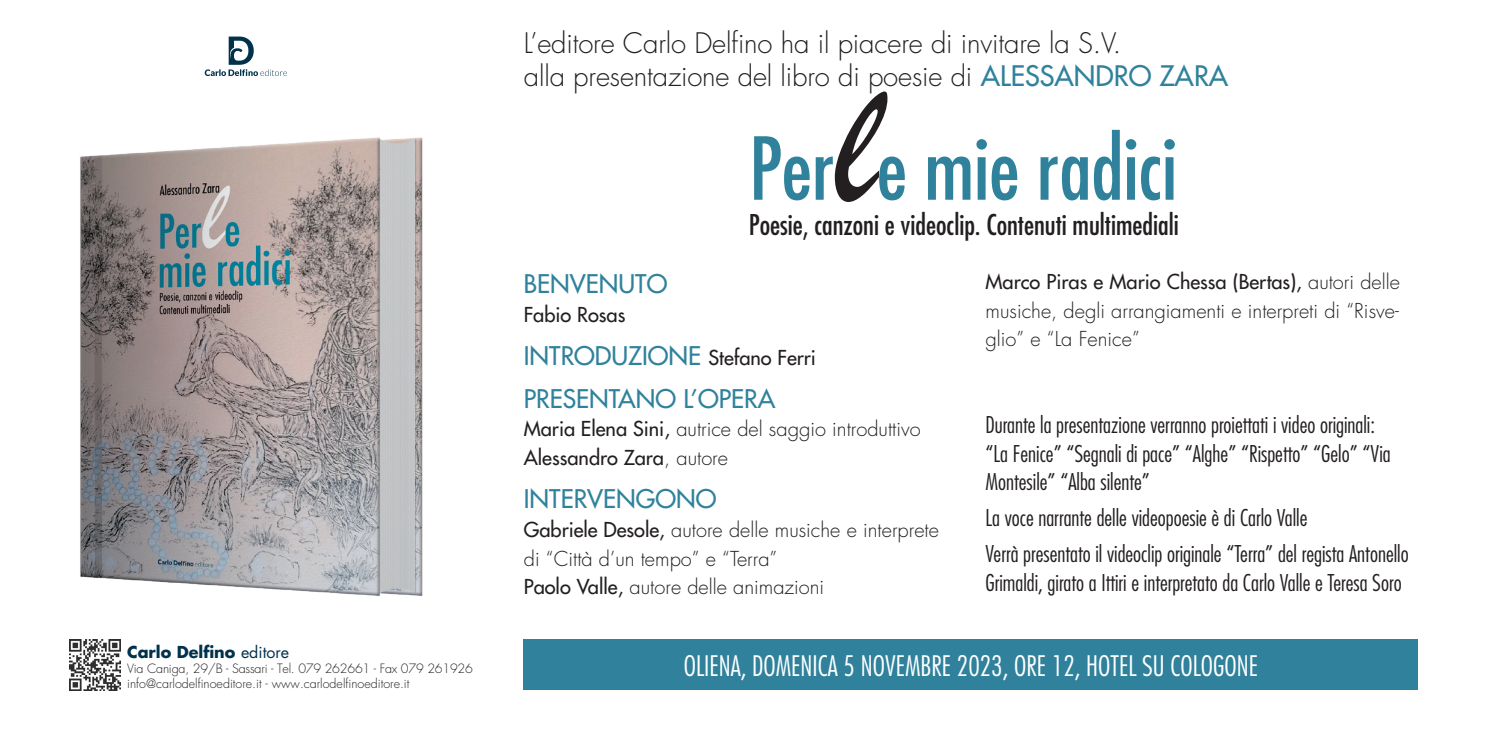
<style>
.page{position:relative;width:1489px;height:745px;background:#fff}
.page>*{position:absolute;margin:0;border:0;box-sizing:border-box;transform-origin:0 0}
.t1{font:condensed 84px "Futura";color:#30829c}
.t2{font:condensed 27.75px "Futura";color:#231f20}
.t3{font:300 27.5px/33px "Futura";letter-spacing:-.005em;color:#231f20}
.t4{font:300 condensed 27.5px "Futura";color:#fff}
.t5{font:25px/43px "Futura";color:#30829c}
.t6{font:300 condensed 22.5px/28.8px "Futura";color:#231f20}
.t7{font:300 20px/28.8px "Futura";color:#231f20}
.t8{font:20px "Futura";color:#231f20}
.t9{font:700 16px "Futura";color:#00324b}
.t10{font:300 12.5px/15px "Futura";color:#231f20}
.s1{font-weight:400}
.s2{font-weight:400;color:#30829c}
.s3{font-family:"Brush Script";font-stretch:normal;font-size:184px;color:#231f20}
.s4{font-size:20px;color:#231f20}
</style>
<div class="page">
<img style="left:80px;top:137px;width:343px;height:459px">
<img style="left:70px;top:639px;width:50px;height:50px">
<div style="left:524px;top:639px;width:893px;height:50px;background:#30829c"></div>
<svg style="left:205px;top:37px;width:82px;height:39px"></svg>
<p class="t9" style="left:127px;top:640px;width:164px">Carlo Delfino <span class="s1">editore</span></p>
<p class="t10" style="left:127px;top:660px;width:347px">Via Caniga, 29/B - Sassari - Tel. 079 262661 - Fax 079 261926 info@carlodelfinoeditore.it - www.carlodelfinoeditore.it</p>
<p class="t3" style="left:524px;top:27px;width:706px">L’editore Carlo Delfino ha il piacere di invitare la S.V.<br>alla presentazione del libro di poesie di <span class="s2">ALESSANDRO ZARA</span></p>
<h1 class="t1" style="left:749px;top:116px;width:429px">Per<span class="s3">l</span>e mie radici</h1>
<p class="t2" style="left:749px;top:207px;width:431px">Poesie, canzoni e videoclip. Contenuti multimediali</p>
<p class="t5" style="left:524px;top:262px;width:145px">BENVENUTO</p>
<p class="t8" style="left:524px;top:301px;width:103px">Fabio Rosas</p>
<p class="t5" style="left:524px;top:333px;width:293px">INTRODUZIONE <span class="s4">Stefano Ferri<br></span>PRESENTANO L’OPERA</p>
<p class="t7" style="left:524px;top:414px;width:398px"><span class="s1">Maria Elena Sini,</span> autrice del saggio introduttivo<br><span class="s1">Alessandro Zara</span>, autore</p>
<p class="t5" style="left:524px;top:477px;width:194px">INTERVENGONO</p>
<p class="t7" style="left:524px;top:515px;width:416px"><span class="s1">Gabriele Desole,</span> autore delle musiche e interprete di “Città d’un tempo” e “Terra”<br><span class="s1">Paolo Valle,</span> autore delle animazioni</p>
<p class="t7" style="left:985px;top:267px;width:416px;text-align:justify"><span class="s1">Marco Piras e Mario Chessa (Bertas),</span> autori delle musiche, degli arrangiamenti e interpreti di “Risve&shy;glio” e “La Fenice”</p>
<p class="t6" style="left:985px;top:409px;width:407px">Durante la presentazione verranno proiettati i video originali: “La Fenice” “Segnali di pace” “Alghe” “Rispetto” “Gelo” “Via<br>Montesile” “Alba silente”</p>
<p class="t6" style="left:985px;top:499px;width:424px;line-height:35.8px">La voce narrante delle videopoesie è di Carlo Valle<br>Verrà presentato il videoclip originale “Terra” del regista Antonello</p>
<p class="t6" style="left:985px;top:567px;width:417px">Grimaldi, girato a Ittiri e interpretato da Carlo Valle e Teresa Soro</p>
<p class="t4" style="left:683px;top:648px;width:575px">OLIENA, DOMENICA 5 NOVEMBRE 2023, ORE 12, HOTEL SU COLOGONE</p>
</div>
